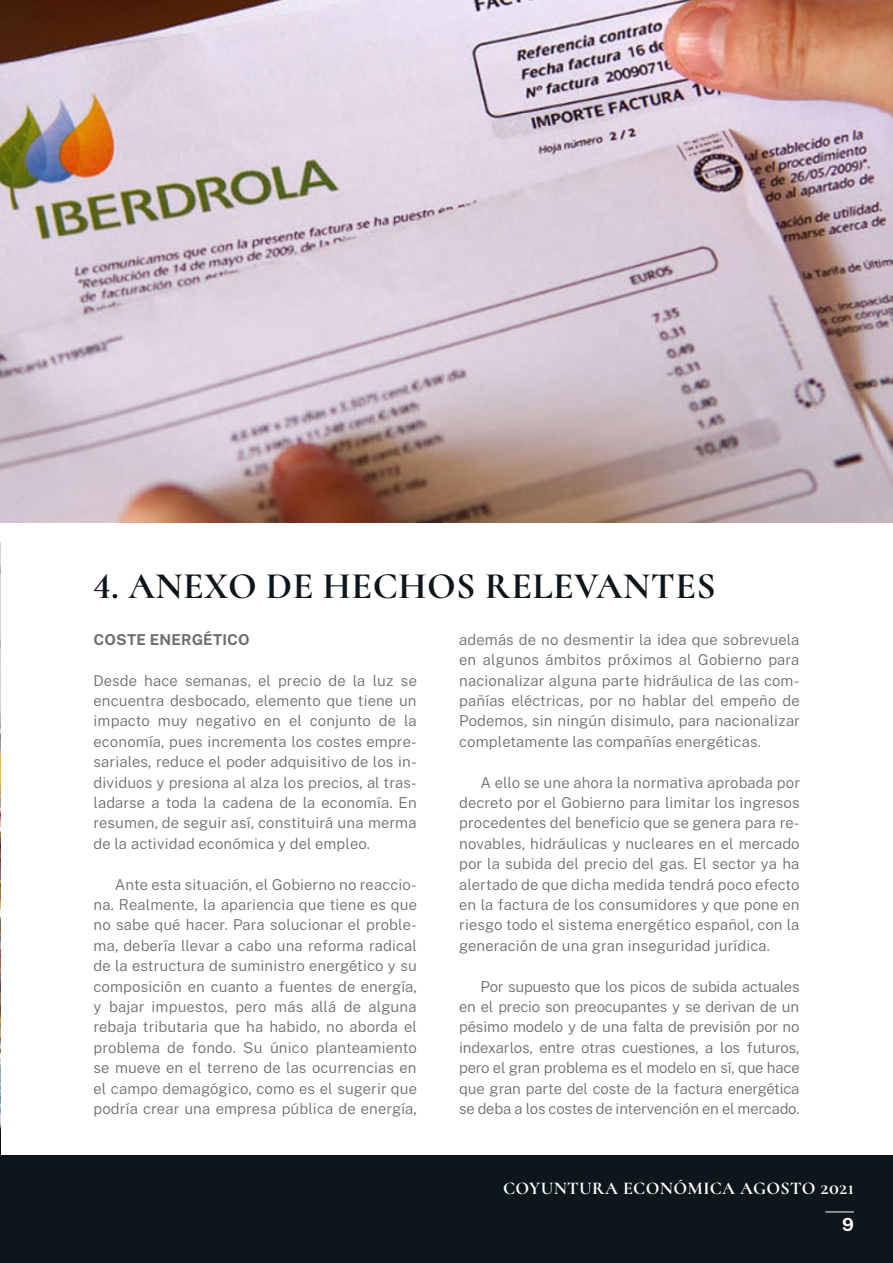
<style>
.page{position:relative;width:893px;height:1263px;background:#fff}
.page>*{position:absolute;margin:0;border:0;box-sizing:border-box;transform-origin:0 0}
.t1{font:700 37.5px "Cormorant";letter-spacing:.01em;color:#0c161b}
.t2{font:700 18px "Cormorant";letter-spacing:.02em;color:#fff}
.t3{font:700 18px "Public Sans";color:#fff}
.Parrafo{font:300 15px/20.4px "Public Sans";letter-spacing:.005em;color:#6c6d70;text-align:justify}
.TITULITO{font:700 15px "Public Sans";letter-spacing:.01em;color:#6c6d70}
</style>
<div class="page">
<div style="left:0;top:1155px;width:893px;height:108px;background:#0c161b"></div>
<svg style="left:825px;top:1212px;width:29px;height:1px"></svg>
<img style="left:0;top:543px;width:1px;height:612px">
<img style="left:0;top:0;width:893px;height:522px">
<p class="t1" style="left:94px;top:562px;width:624px">4. ANEXO DE HECHOS RELEVANTES</p>
<p class="TITULITO" style="left:94px;top:628px;width:158px">COSTE ENERGÉTICO</p>
<p class="Parrafo" style="left:94px;top:669px;width:325px">Desde hace semanas, el precio de la luz se encuentra desbocado, elemento que tiene un impacto muy negativo en el conjunto de la economía, pues incrementa los costes empre&shy;sariales, reduce el poder adquisitivo de los in&shy;dividuos y presiona al alza los precios, al tras&shy;ladarse a toda la cadena de la economía. En resumen, de seguir así, constituirá una merma de la actividad económica y del empleo.</p>
<p class="Parrafo" style="left:94px;top:873px;width:325px;text-indent:21px">Ante esta situación, el Gobierno no reaccio&shy;na. Realmente, la apariencia que tiene es que no sabe qué hacer. Para solucionar el proble&shy;ma, debería llevar a cabo una reforma radical de la estructura de suministro energético y su composición en cuanto a fuentes de energía, y bajar impuestos, pero más allá de alguna rebaja tributaria que ha habido, no aborda el problema de fondo. Su único planteamiento se mueve en el terreno de las ocurrencias en el campo demagógico, como es el sugerir que podría crear una empresa pública de energía,</p>
<p class="Parrafo" style="left:459px;top:628px;width:342px">además de no desmentir la idea que sobrevuela en algunos ámbitos próximos al Gobierno para nacionalizar alguna parte hidráulica de las com&shy;pañías eléctricas, por no hablar del empeño de Podemos, sin ningún disimulo, para nacionalizar completamente las compañías energéticas.</p>
<p class="Parrafo" style="left:459px;top:771px;width:342px;text-indent:21px">A ello se une ahora la normativa aprobada por decreto por el Gobierno para limitar los ingresos procedentes del beneficio que se genera para re&shy;novables, hidráulicas y nucleares en el mercado por la subida del precio del gas. El sector ya ha alertado de que dicha medida tendrá poco efecto en la factura de los consumidores y que pone en riesgo todo el sistema energético español, con la generación de una gran inseguridad jurídica.</p>
<p class="Parrafo" style="left:459px;top:975px;width:342px;text-indent:21px">Por supuesto que los picos de subida actuales en el precio son preocupantes y se derivan de un pésimo modelo y de una falta de previsión por no indexarlos, entre otras cuestiones, a los futuros, pero el gran problema es el modelo en sí, que hace que gran parte del coste de la factura energética se deba a los costes de intervención en el mercado.</p>
<p class="t2" style="left:503px;top:1177px;width:352px">COYUNTURA ECONÓMICA AGOSTO 2021</p>
<p class="t3" style="left:842px;top:1210px;width:13px">9</p>
</div>
